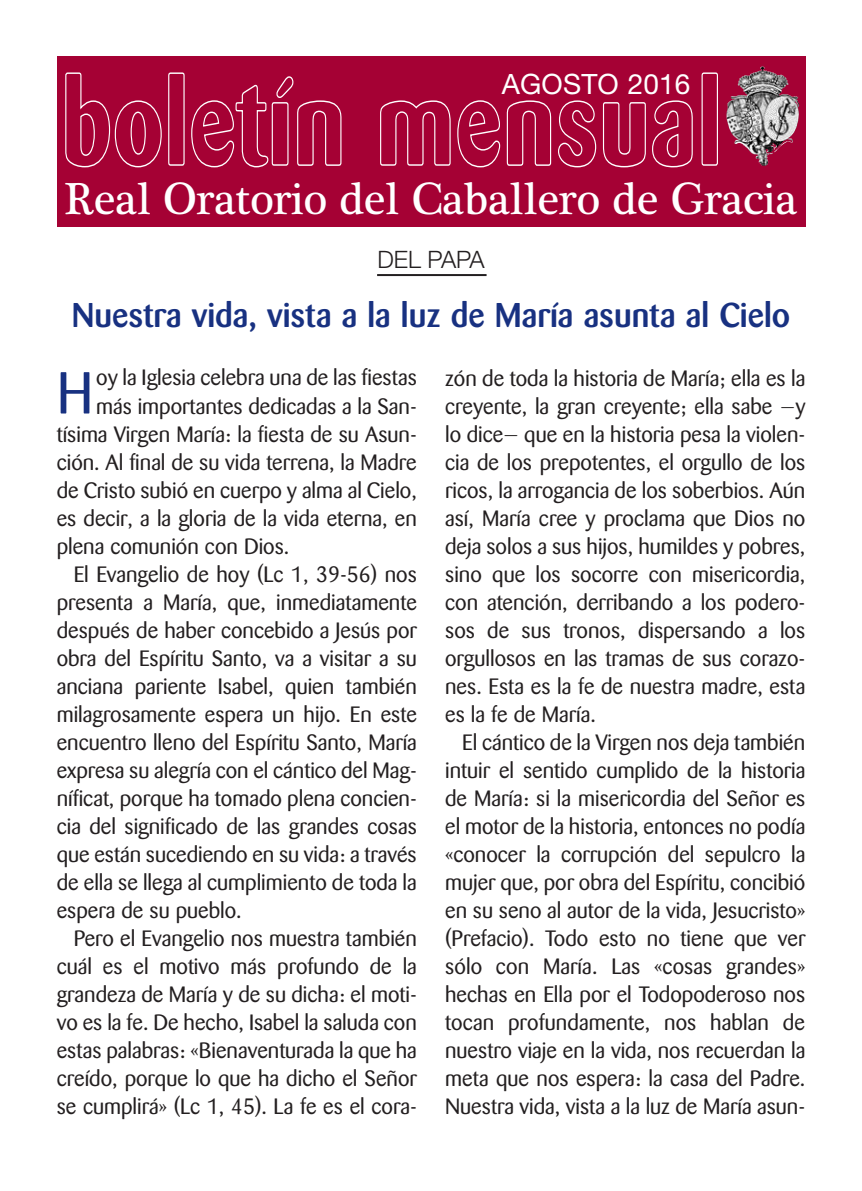
<style>
.page{position:relative;width:862px;height:1191px;background:#fff}
.page>*{position:absolute;margin:0;border:0;box-sizing:border-box;transform-origin:0 0}
.t1{font:58.6px "Barmeno";color:#183181}
.t2{font:46px "Plantagenet Cherokee";letter-spacing:-.01em;color:#fff}
.t3{font:500 34px "Barmeno";color:#183181}
.t4{font:28px "Helvetica Neue";letter-spacing:.005em;color:#fff}
.t5{font:300 24px "Helvetica Neue";color:#231f20}
.t6{font:22px/28px "Barmeno";color:#231f20;text-align:justify}
</style>
<div class="page">
<div style="left:57px;top:57px;width:748px;height:170px;background:#a50134"></div>
<svg style="left:65px;top:72px;width:97px;height:96px"></svg>
<div style="left:168px;top:73px;width:17px;height:93px;border:1px solid #fff;border-radius:2px"></div>
<svg style="left:191px;top:76px;width:151px;height:92px"></svg>
<svg style="left:380px;top:100px;width:71px;height:66px"></svg>
<svg style="left:457px;top:100px;width:236px;height:68px"></svg>
<div style="left:701px;top:73px;width:17px;height:93px;border:1px solid #fff;border-radius:2px"></div>
<img style="left:726px;top:66px;width:66px;height:100px">
<hr style="left:377px;top:274px;width:109px;height:2px;background:#231f20">
<p class="t4" style="left:502px;top:67px;width:190px">AGOSTO 2016</p>
<h2 class="t2" style="left:64px;top:171px;width:735px">Real Oratorio del Caballero de Gracia</h2>
<p class="t5" style="left:377px;top:245px;width:109px">DEL PAPA</p>
<h3 class="t3" style="left:72px;top:301px;width:720px">Nuestra vida, vista a la luz de María asunta al Cielo</h3>
<h1 class="t1" style="left:57px;top:369px;width:38px">H</h1>
<p class="t6" style="left:96px;top:366px;width:322px">oy la Iglesia celebra una de las fiestas</p>
<p class="t6" style="left:96px;top:394px;width:322px">más importantes dedicadas a la San-</p>
<p class="t6" style="left:57px;top:422px;width:362px">tísima Virgen María: la fiesta de su Asun-</p>
<p class="t6" style="left:57px;top:450px;width:362px">ción. Al final de su vida terrena, la Madre</p>
<p class="t6" style="left:57px;top:478px;width:362px">de Cristo subió en cuerpo y alma al Cielo,</p>
<p class="t6" style="left:57px;top:506px;width:362px">es decir, a la gloria de la vida eterna, en</p>
<p class="t6" style="left:57px;top:534px;width:234px">plena comunión con Dios.</p>
<p class="t6" style="left:74px;top:562px;width:345px">El Evangelio de hoy (Lc 1, 39-56) nos</p>
<p class="t6" style="left:57px;top:590px;width:362px">presenta a María, que, inmediatamente</p>
<p class="t6" style="left:57px;top:618px;width:362px">después de haber concebido a Jesús por</p>
<p class="t6" style="left:57px;top:646px;width:362px">obra del Espíritu Santo, va a visitar a su</p>
<p class="t6" style="left:57px;top:674px;width:362px">anciana pariente Isabel, quien también</p>
<p class="t6" style="left:57px;top:702px;width:362px">milagrosamente espera un hijo. En este</p>
<p class="t6" style="left:57px;top:730px;width:362px">encuentro lleno del Espíritu Santo, María</p>
<p class="t6" style="left:57px;top:758px;width:362px">expresa su alegría con el cántico del Mag-</p>
<p class="t6" style="left:57px;top:786px;width:362px">níficat, porque ha tomado plena concien-</p>
<p class="t6" style="left:57px;top:814px;width:362px">cia del significado de las grandes cosas</p>
<p class="t6" style="left:57px;top:842px;width:362px">que están sucediendo en su vida: a través</p>
<p class="t6" style="left:57px;top:870px;width:362px">de ella se llega al cumplimiento de toda la</p>
<p class="t6" style="left:57px;top:898px;width:186px">espera de su pueblo.</p>
<p class="t6" style="left:74px;top:926px;width:345px">Pero el Evangelio nos muestra también</p>
<p class="t6" style="left:57px;top:954px;width:362px">cuál es el motivo más profundo de la</p>
<p class="t6" style="left:57px;top:982px;width:362px">grandeza de María y de su dicha: el moti-</p>
<p class="t6" style="left:57px;top:1010px;width:362px">vo es la fe. De hecho, Isabel la saluda con</p>
<p class="t6" style="left:57px;top:1038px;width:362px">estas palabras: «Bienaventurada la que ha</p>
<p class="t6" style="left:57px;top:1066px;width:361px">creído, porque lo que ha dicho el Señor</p>
<p class="t6" style="left:57px;top:1094px;width:362px">se cumplirá» (Lc 1, 45). La fe es el cora-</p>
<p class="t6" style="left:445px;top:366px;width:362px">zón de toda la historia de María; ella es la creyente, la gran creyente; ella sabe —y lo dice— que en la historia pesa la violen&shy;cia de los prepotentes, el orgullo de los ricos, la arrogancia de los soberbios. Aún así, María cree y proclama que Dios no deja solos a sus hijos, humildes y pobres, sino que los socorre con misericordia, con atención, derribando a los podero&shy;sos de sus tronos, dispersando a los orgullosos en las tramas de sus corazo&shy;nes. Esta es la fe de nuestra madre, esta es la fe de María.</p>
<p class="t6" style="left:445px;top:730px;width:362px;text-indent:17px">El cántico de la Virgen nos deja también intuir el sentido cumplido de la historia de María: si la misericordia del Señor es el motor de la historia, entonces no podía «conocer la corrupción del sepulcro la mujer que, por obra del Espíritu, concibió en su seno al autor de la vida, Jesucristo» (Prefacio). Todo esto no tiene que ver sólo con María. Las «cosas grandes» hechas en Ella por el Todopoderoso nos tocan profundamente, nos hablan de nuestro viaje en la vida, nos recuerdan la meta que nos espera: la casa del Padre.<br>Nuestra vida, vista a la luz de María asun-</p>
</div>
